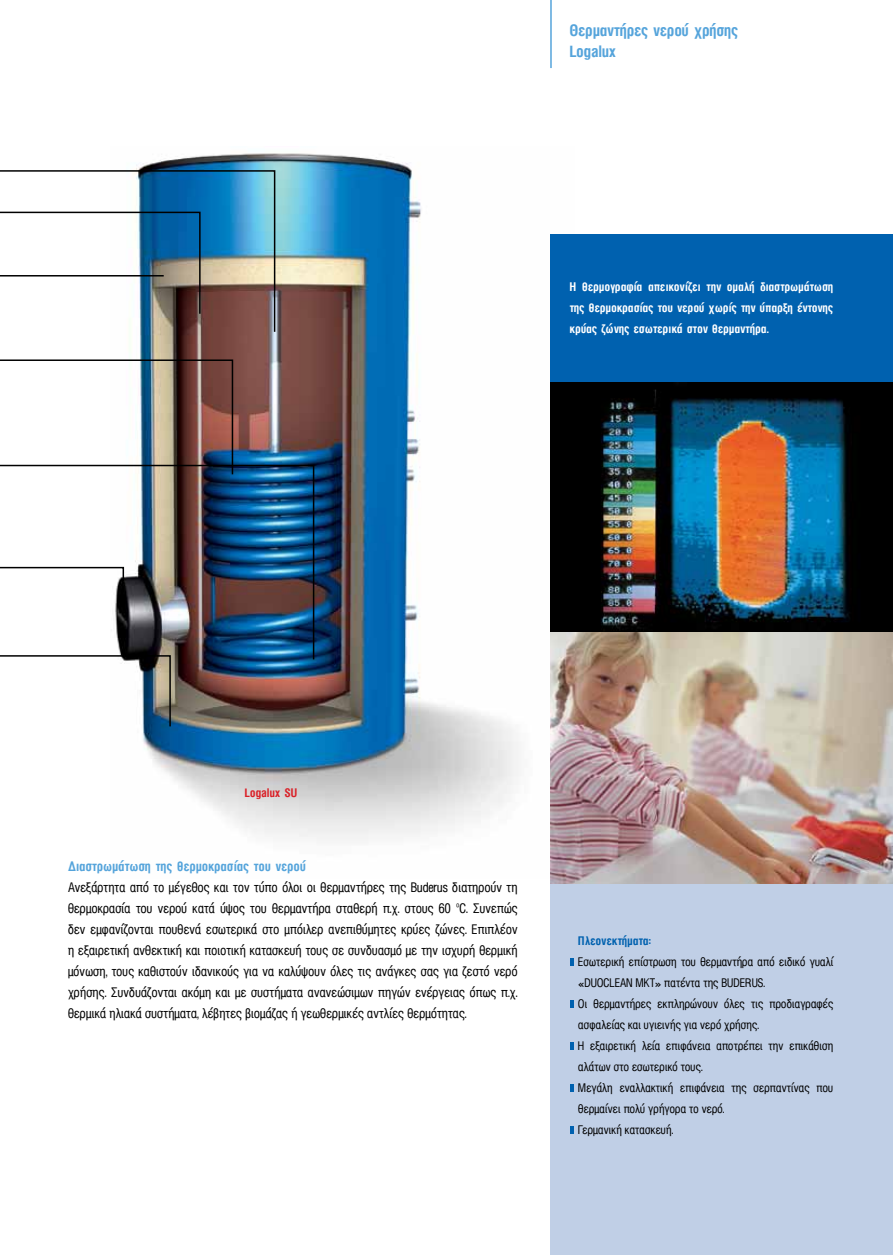
<style>
.page{position:relative;width:893px;height:1255px;background:#fff}
.page>*{position:absolute;margin:0;border:0;box-sizing:border-box;transform-origin:0 0}
.t1{font:700 18px/21px "Mg Helvetica Cond UC Pol";letter-spacing:-.01em;color:#55a4db}
.t2{font:15px/21px "Mg Helvetica Cond UC Pol";color:#000;text-align:justify}
.t3{font:700 15px "Mg Helvetica Cond UC Pol";color:#55a4db}
.t4{font:13.5px/21px "Mg Helvetica Cond UC Pol";color:#000}
.t5{font:700 13.5px/21px "Mg Helvetica Cond UC Pol";color:#fff;text-align:justify}
.t6{font:700 13.5px "Mg Helvetica Cond UC Pol";color:#0061af}
.t7{font:700 13.5px "Mg Helvetica Cond UC Pol";color:#da2128}
</style>
<div class="page">
<img style="left:136px;top:153px;width:415px;height:725px">
<div style="left:551px;top:534px;width:342px;height:720px;background:#c0cfe6"></div>
<svg style="left:0;top:169px;width:276px;height:164px"></svg>
<hr style="left:550px;top:0;width:2px;height:68px;background:#55a4db">
<svg style="left:0;top:211px;width:201px;height:104px"></svg>
<hr style="left:0;top:275px;width:164px;height:1px;background:#000">
<svg style="left:0;top:359px;width:234px;height:105px"></svg>
<img style="left:0;top:464px;width:315px;height:197px">
<svg style="left:0;top:566px;width:125px;height:16px"></svg>
<svg style="left:0;top:654px;width:172px;height:74px"></svg>
<div style="left:551px;top:234px;width:342px;height:297px;background:#0061af"></div>
<img style="left:551px;top:383px;width:342px;height:500px">
<svg style="left:570px;top:958px;width:3px;height:7px"></svg>
<svg style="left:570px;top:1000px;width:3px;height:7px"></svg>
<svg style="left:570px;top:1042px;width:3px;height:7px"></svg>
<svg style="left:570px;top:1084px;width:3px;height:7px"></svg>
<svg style="left:570px;top:1126px;width:3px;height:7px"></svg>
<p class="t1" style="left:570px;top:19px;width:170px">Θερμαντήρες νερού χρήσης<br>Logalux</p>
<p class="t5" style="left:570px;top:275px;width:265px">Η θερμογραφία απεικονίζει την ομαλή διαστρωμάτωση της θερμοκρασίας του νερού χωρίς την ύπαρξη έντονης κρύας ζώνης εσωτερικά στον θερμαντήρα.</p>
<p class="t7" style="left:245px;top:785px;width:54px">Logalux SU</p>
<p class="t3" style="left:68px;top:858px;width:240px">Διαστρωμάτωση της θερμοκρασίας του νερού</p>
<p class="t2" style="left:68px;top:876px;width:451px">Ανεξάρτητα από το μέγεθος και τον τύπο όλοι οι θερμαντήρες της Buderus διατηρούν τη θερμοκρασία του νερού κατά ύψος του θερμαντήρα σταθερή π.χ. στους 60 °C. Συνεπώς δεν εμφανίζονται πουθενά εσωτερικά στο μπόιλερ ανεπιθύμητες κρύες ζώνες. Επιπλέον η εξαιρετική ανθεκτική και ποιοτική κατασκευή τους σε συνδυασμό με την ισχυρή θερμική μόνωση, τους καθιστούν ιδανικούς για να καλύψουν όλες τις ανάγκες σας για ζεστό νερό χρήσης. Συνδυάζονται ακόμη και με συστήματα ανανεώσιμων πηγών ενέργειας όπως π.χ. θερμικά ηλιακά συστήματα, λέβητες βιομάζας ή γεωθερμικές αντλίες θερμότητας.</p>
<p class="t6" style="left:578px;top:933px;width:74px">Πλεονεκτήματα:</p>
<p class="t4" style="left:578px;top:951px;width:257px">Εσωτερική επίστρωση του θερμαντήρα από ειδικό γυαλί «DUOCLEAN ΜΚΤ» πατέντα της BUDERUS.<br>Οι θερμαντήρες εκπληρώνουν όλες τις προδιαγραφές ασφαλείας και υγιεινής για νερό χρήσης.<br>Η εξαιρετική λεία επιφάνεια αποτρέπει την επικάθιση αλάτων στο εσωτερικό τους.<br>Μεγάλη εναλλακτική επιφάνεια της σερπαντίνας που θερμαίνει πολύ γρήγορα το νερό.<br>Γερμανική κατασκευή.</p>
</div>
